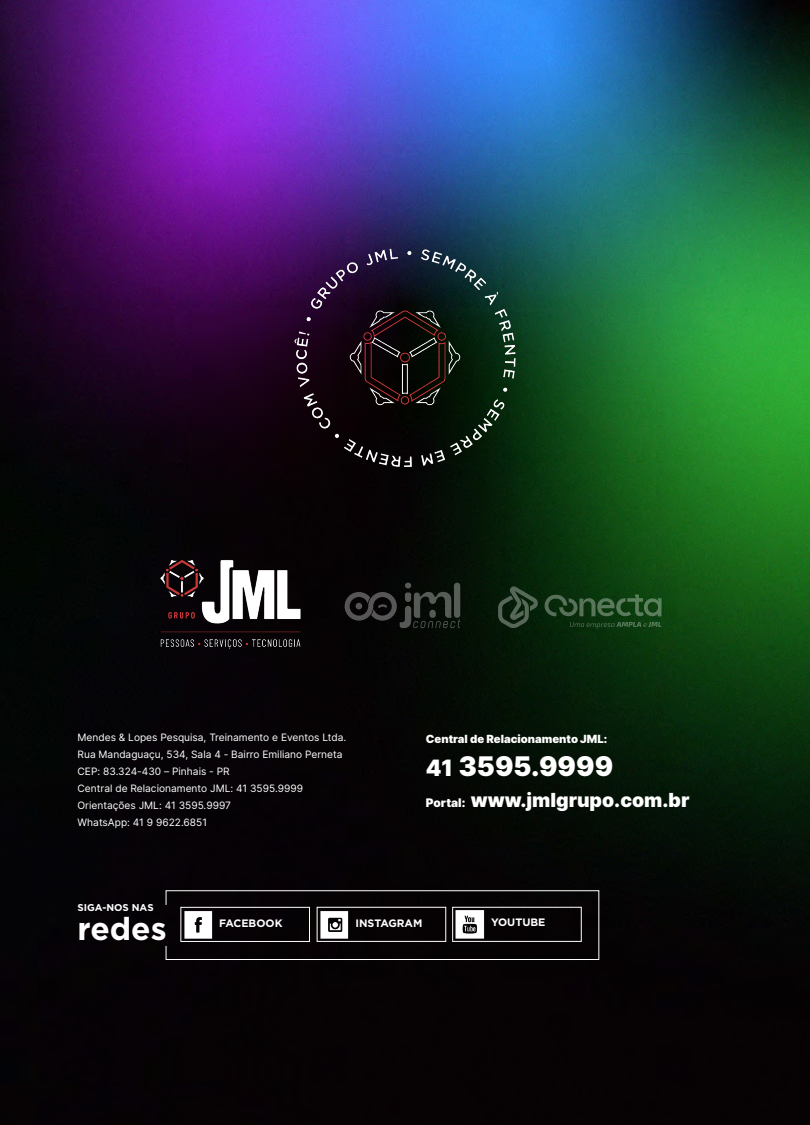
<style>
.page{position:relative;width:810px;height:1125px;background:#fff}
.page>*{position:absolute;margin:0;border:0;box-sizing:border-box;transform-origin:0 0}
.t1{font:700 31.72px "Gotham";color:#fff}
.t2{font:900 27.08px "Inter";color:#fff}
.t3{font:900 19.35px "Inter";color:#fff}
.t4{font:900 11.25px "Inter";color:#fff}
.t5{font:700 10.73px "Gotham";color:#fff}
.t6{font:10.2px/17px "Inter";color:#fff}
.t7{font:700 9.9px "Gotham";color:#fff}
.s1{font-size:22.5px}
.s2{font-size:11.85px}
</style>
<div class="page">
<img style="left:0;top:9px;width:810px;height:1116px">
<div style="left:47px;top:46px;width:9px;height:8px;background:#41105e;border-radius:50%"></div>
<img style="left:764px;top:1082px;width:30px;height:26px">
<img style="left:0;top:0;width:810px;height:9px">
<img style="left:287px;top:240px;width:236px;height:234px">
<img style="left:159px;top:551px;width:154px;height:103px">
<svg style="left:165px;top:890px;width:435px;height:70px;background:#252224"></svg>
<svg style="left:570px;top:622px;width:92px;height:6px"></svg>
<svg style="left:545px;top:594px;width:116px;height:22px;background:#2a502c"></svg>
<svg style="left:498px;top:586px;width:40px;height:42px;background:#243a27"></svg>
<svg style="left:345px;top:583px;width:115px;height:45px;background:#1e201d"></svg>
<div style="left:454px;top:583px;width:6px;height:35px;background:#575d56;border-radius:3px"></div>
<p class="t6" style="left:78px;top:729px;width:270px">Mendes &amp; Lopes Pesquisa, Treinamento e Eventos Ltda.<br>Rua Mandaguaçu, 534, Sala 4 - Bairro Emiliano Perneta CEP: 83.324-430 – Pinhais - PR<br>Central de Relacionamento JML: 41 3595.9999<br>Orientações JML: 41 3595.9997<br>WhatsApp: 41 9 9622.6851</p>
<p class="t4" style="left:426px;top:730px;width:183px">Central de Relacionamento JML:</p>
<h2 class="t2" style="left:426px;top:747px;width:189px"><span class="s1">41</span> 3595.9999</h2>
<h3 class="t3" style="left:426px;top:786px;width:265px"><span class="s2">Portal:</span> www.jmlgrupo.com.br</h3>
<p class="t7" style="left:78px;top:901px;width:78px">SIGA-NOS NAS</p>
<h1 class="t1" style="left:78px;top:907px;width:91px">redes</h1>
<p class="t5" style="left:219px;top:916px;width:65px">FACEBOOK</p>
<p class="t5" style="left:356px;top:916px;width:68px">INSTAGRAM</p>
<p class="t5" style="left:491px;top:915px;width:56px">YOUTUBE</p>
</div>
